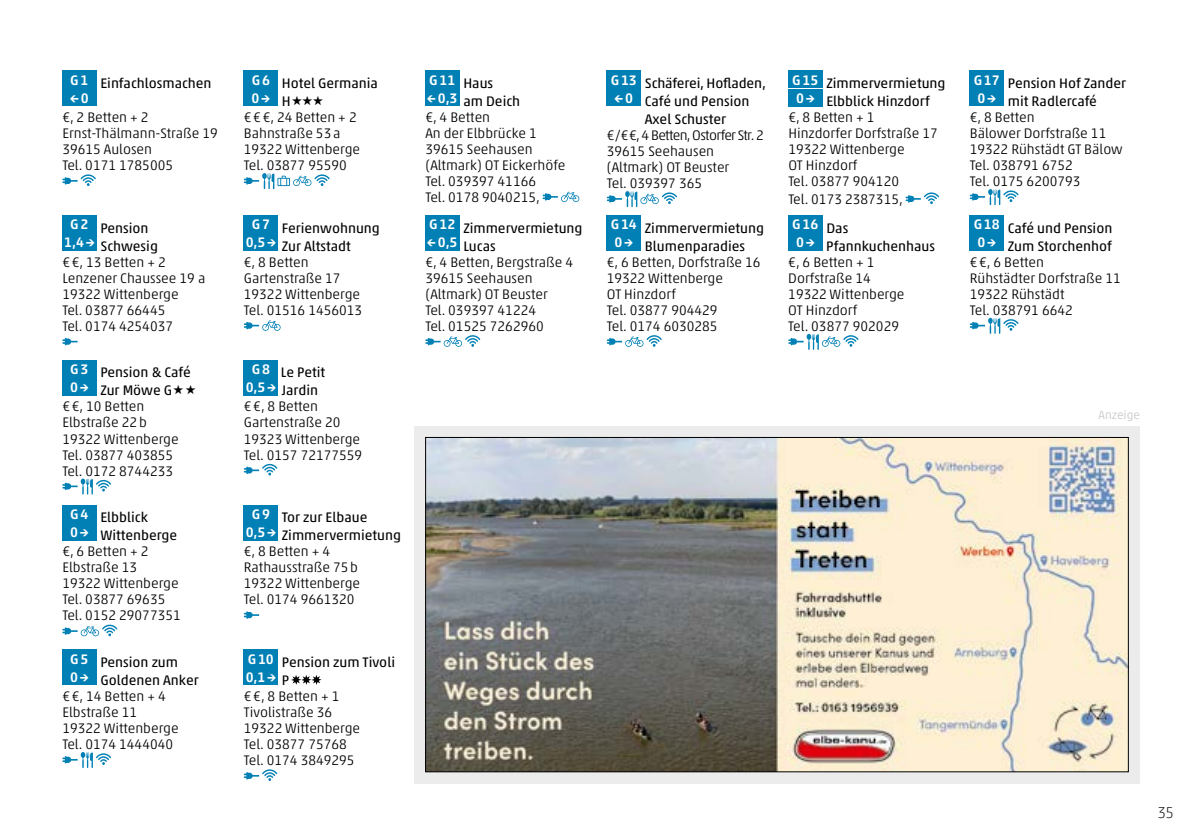
<style>
.page{position:relative;width:1191px;height:840px;background:#fff}
.page>*{position:absolute;margin:0;border:0;box-sizing:border-box;transform-origin:0 0}
.t1{font:100 16px "Akko Pro";color:#000}
.t2{font:300 14px/16px "Akko Pro";color:#000}
.t3{font:14px/18px "Akko Pro";color:#000}
.t4{font:300 12px "Akko Pro";color:#c5c6c6}
.s1{font-weight:500;color:#fff}
</style>
<div class="page">
<svg style="left:414px;top:425px;width:726px;height:358px;background:#d6d5d4"></svg>
<img style="left:427px;top:439px;width:699px;height:330px">
<div style="left:62px;top:71px;width:34px;height:17px;background:#0080b5"></div>
<div style="left:62px;top:89px;width:34px;height:17px;background:#0080b5"></div>
<svg style="left:62px;top:174px;width:34px;height:12px"></svg>
<div style="left:244px;top:71px;width:34px;height:17px;background:#0080b5"></div>
<div style="left:244px;top:89px;width:34px;height:17px;background:#0080b5"></div>
<svg style="left:244px;top:173px;width:86px;height:16px"></svg>
<div style="left:425px;top:71px;width:34px;height:17px;background:#0080b5"></div>
<div style="left:425px;top:89px;width:34px;height:17px;background:#0080b5"></div>
<svg style="left:542px;top:192px;width:37px;height:10px"></svg>
<div style="left:788px;top:215px;width:34px;height:17px;background:#0080b5"></div>
<div style="left:788px;top:233px;width:34px;height:17px;background:#0080b5"></div>
<svg style="left:788px;top:333px;width:70px;height:16px"></svg>
<div style="left:62px;top:215px;width:34px;height:17px;background:#0080b5"></div>
<div style="left:62px;top:233px;width:34px;height:17px;background:#0080b5"></div>
<svg style="left:62px;top:338px;width:16px;height:7px"></svg>
<div style="left:244px;top:215px;width:34px;height:17px;background:#0080b5"></div>
<div style="left:244px;top:233px;width:34px;height:17px;background:#0080b5"></div>
<svg style="left:244px;top:320px;width:36px;height:10px"></svg>
<div style="left:425px;top:215px;width:34px;height:17px;background:#0080b5"></div>
<div style="left:425px;top:233px;width:34px;height:17px;background:#0080b5"></div>
<svg style="left:425px;top:335px;width:55px;height:11px"></svg>
<div style="left:969px;top:71px;width:34px;height:17px;background:#0080b5"></div>
<div style="left:969px;top:89px;width:34px;height:17px;background:#0080b5"></div>
<svg style="left:969px;top:189px;width:49px;height:16px"></svg>
<div style="left:62px;top:360px;width:34px;height:17px;background:#0080b5"></div>
<div style="left:62px;top:378px;width:34px;height:17px;background:#0080b5"></div>
<svg style="left:62px;top:478px;width:49px;height:16px"></svg>
<div style="left:244px;top:360px;width:34px;height:17px;background:#0080b5"></div>
<div style="left:244px;top:378px;width:34px;height:17px;background:#0080b5"></div>
<svg style="left:244px;top:463px;width:33px;height:12px"></svg>
<div style="left:607px;top:71px;width:34px;height:17px;background:#0080b5"></div>
<div style="left:607px;top:89px;width:34px;height:17px;background:#0080b5"></div>
<svg style="left:607px;top:191px;width:70px;height:16px"></svg>
<div style="left:62px;top:505px;width:34px;height:17px;background:#0080b5"></div>
<div style="left:62px;top:523px;width:34px;height:17px;background:#0080b5"></div>
<svg style="left:62px;top:624px;width:55px;height:12px"></svg>
<div style="left:244px;top:505px;width:34px;height:17px;background:#0080b5"></div>
<div style="left:244px;top:523px;width:34px;height:17px;background:#0080b5"></div>
<svg style="left:244px;top:611px;width:15px;height:7px"></svg>
<div style="left:607px;top:215px;width:34px;height:17px;background:#0080b5"></div>
<div style="left:607px;top:233px;width:34px;height:17px;background:#0080b5"></div>
<svg style="left:607px;top:335px;width:55px;height:11px"></svg>
<div style="left:62px;top:649px;width:34px;height:17px;background:#0080b5"></div>
<div style="left:62px;top:667px;width:34px;height:17px;background:#0080b5"></div>
<svg style="left:62px;top:752px;width:49px;height:15px"></svg>
<div style="left:244px;top:649px;width:34px;height:17px;background:#0080b5"></div>
<div style="left:244px;top:667px;width:34px;height:17px;background:#0080b5"></div>
<svg style="left:291px;top:675px;width:30px;height:9px"></svg>
<svg style="left:244px;top:769px;width:33px;height:11px"></svg>
<div style="left:788px;top:71px;width:34px;height:17px;background:#0080b5"></div>
<div style="left:788px;top:89px;width:34px;height:17px;background:#0080b5"></div>
<svg style="left:905px;top:192px;width:34px;height:12px"></svg>
<div style="left:969px;top:215px;width:34px;height:17px;background:#0080b5"></div>
<div style="left:969px;top:233px;width:34px;height:17px;background:#0080b5"></div>
<svg style="left:969px;top:317px;width:49px;height:16px"></svg>
<p class="t3" style="left:70px;top:75px;width:143px;line-height:14.8px"><sup>G1</sup> Einfachlosmachen <span class="s1">←0</span></p>
<p class="t2" style="left:62px;top:109px;width:157px">€, 2 Betten + 2<br>Ernst-Thälmann-Straße 19<br>39615 Aulosen<br>Tel. 0171 1785005</p>
<p class="t3" style="left:64px;top:218px;width:95px;text-align:center"><sup>G2</sup> Pension<br><sup>1,4→</sup> Schwesig</p>
<p class="t2" style="left:62px;top:254px;width:144px">€€, 13 Betten + 2<br>Lenzener Chaussee 19 a<br>19322 Wittenberge<br>Tel. 03877 66445<br>Tel. 0174 4254037</p>
<p class="t3" style="left:70px;top:363px;width:122px"><sup>G3</sup> Pension &amp; Café<br><sup>0→</sup> Zur Möwe G</p>
<p class="t2" style="left:62px;top:398px;width:118px">€€, 10 Betten<br>Elbstraße 22b<br>19322 Wittenberge<br>Tel. 03877 403855<br>Tel. 0172 8744233</p>
<p class="t3" style="left:70px;top:508px;width:109px"><sup>G4</sup> Elbblick<br><sup>0→</sup> Wittenberge</p>
<p class="t2" style="left:62px;top:543px;width:120px">€, 6 Betten + 2<br>Elbstraße 13<br>19322 Wittenberge<br>Tel. 03877 69635<br>Tel. 0152 29077351</p>
<p class="t3" style="left:70px;top:652px;width:130px"><sup>G5</sup> Pension zum<br><sup>0→</sup> Goldenen Anker</p>
<p class="t2" style="left:62px;top:687px;width:118px">€€, 14 Betten + 4<br>Elbstraße 11<br>19322 Wittenberge<br>Tel. 0174 1444040</p>
<p class="t3" style="left:252px;top:75px;width:128px;line-height:14.8px"><sup>G6</sup> Hotel Germania<br><span class="s1">0→</span> H</p>
<p class="t2" style="left:244px;top:109px;width:118px">€€€, 24 Betten + 2<br>Bahnstraße 53a<br>19322 Wittenberge<br>Tel. 03877 95590</p>
<p class="t3" style="left:246px;top:218px;width:136px;text-indent:6px"><sup>G7</sup> Ferienwohnung<br><sup>0,5→</sup> Zur Altstadt</p>
<p class="t2" style="left:244px;top:254px;width:120px">€, 8 Betten<br>Gartenstraße 17<br>19322 Wittenberge<br>Tel. 01516 1456013</p>
<p class="t3" style="left:246px;top:363px;width:81px;text-align:center"><sup>G8</sup> Le Petit<br><sup>0,5→</sup> Jardin</p>
<p class="t2" style="left:244px;top:398px;width:120px">€€, 8 Betten<br>Gartenstraße 20<br>19323 Wittenberge<br>Tel. 0157 72177559</p>
<p class="t3" style="left:246px;top:508px;width:157px;text-indent:6px"><sup>G9</sup> Tor zur Elbaue<br><sup>0,5→</sup> Zimmervermietung</p>
<p class="t2" style="left:244px;top:543px;width:118px">€, 8 Betten + 4<br>Rathausstraße 75b<br>19322 Wittenberge<br>Tel. 0174 9661320</p>
<p class="t3" style="left:246px;top:654px;width:151px;line-height:14.8px"><sup>G10</sup> Pension zum Tivoli<br><span class="s1">0,1→</span> P</p>
<p class="t2" style="left:244px;top:687px;width:118px">€€, 8 Betten + 1<br>Tivolistraße 36<br>19322 Wittenberge<br>Tel. 03877 75768<br>Tel. 0174 3849295</p>
<p class="t3" style="left:427px;top:74px;width:95px"><sup>G11</sup> Haus <sup>←0,3</sup> am Deich</p>
<p class="t2" style="left:425px;top:109px;width:141px">€, 4 Betten<br>An der Elbbrücke 1<br>39615 Seehausen (Altmark) OT Eickerhöfe<br>Tel. 039397 41166<br>Tel. 0178 9040215,</p>
<p class="t3" style="left:427px;top:218px;width:157px"><sup>G12</sup> Zimmervermietung <sup>←0,5</sup> Lucas</p>
<p class="t2" style="left:425px;top:254px;width:149px">€, 4 Betten, Bergstraße 4<br>39615 Seehausen (Altmark) OT Beuster<br>Tel. 039397 41224<br>Tel. 01525 7262960</p>
<p class="t3" style="left:611px;top:74px;width:157px"><sup>G13</sup> Schäferei, Hofladen,</p>
<p class="t3" style="left:614px;top:92px;width:136px"><sup>←0</sup> Café und Pension</p>
<p class="t3" style="left:645px;top:110px;width:83px">Axel Schuster</p>
<p class="t2" style="left:607px;top:127px;width:158px">€/€€, 4 Betten, Ostorfer Str. 2<br>39615 Seehausen (Altmark) OT Beuster<br>Tel. 039397 365</p>
<p class="t3" style="left:611px;top:218px;width:155px"><sup>G14</sup> Zimmervermietung<br><sup>0→</sup> Blumenparadies</p>
<p class="t2" style="left:607px;top:254px;width:155px">€, 6 Betten, Dorfstraße 16<br>19322 Wittenberge<br>OT Hinzdorf<br>Tel. 03877 904429<br>Tel. 0174 6030285</p>
<p class="t3" style="left:792px;top:74px;width:155px"><sup>G15</sup> Zimmervermietung<br><sup>0→</sup> Elbblick Hinzdorf</p>
<p class="t2" style="left:788px;top:109px;width:151px">€, 8 Betten + 1<br>Hinzdorfer Dorfstraße 17<br>19322 Wittenberge<br>OT Hinzdorf<br>Tel. 03877 904120</p>
<p class="t2" style="left:788px;top:191px;width:116px">Tel. 0173 2387315,</p>
<p class="t3" style="left:792px;top:214px;width:144px;line-height:21.2px"><span class="s1">G16</span> Das<br><sup>0→</sup> Pfannkuchenhaus</p>
<p class="t2" style="left:788px;top:254px;width:118px">€, 6 Betten + 1<br>Dorfstraße 14<br>19322 Wittenberge<br>OT Hinzdorf<br>Tel. 03877 902029</p>
<p class="t3" style="left:973px;top:74px;width:154px"><sup>G17</sup> Pension Hof Zander<br><sup>0→</sup> mit Radlercafé</p>
<p class="t2" style="left:969px;top:109px;width:154px">€, 8 Betten<br>Bälower Dorfstraße 11<br>19322 Rühstädt GT Bälow<br>Tel. 038791 6752<br>Tel. 0175 6200793</p>
<p class="t3" style="left:973px;top:218px;width:140px"><sup>G18</sup> Café und Pension<br><sup>0→</sup> Zum Storchenhof</p>
<p class="t2" style="left:969px;top:254px;width:152px">€€, 6 Betten<br>Rühstädter Dorfstraße 11<br>19322 Rühstädt<br>Tel. 038791 6642</p>
<p class="t4" style="left:1098px;top:407px;width:43px">Anzeige</p>
<p class="t1" style="left:1157px;top:802px;width:18px">35</p>
</div>
